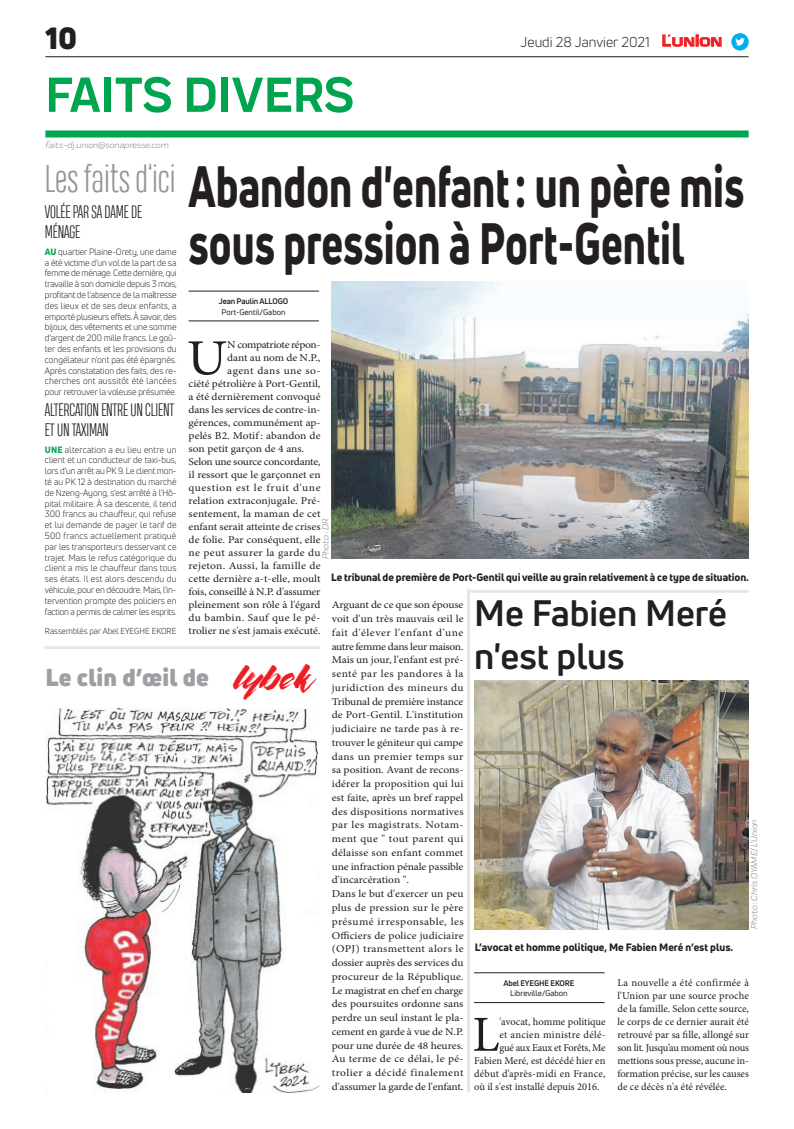
<style>
.page{position:relative;width:794px;height:1129px;background:#fff}
.page>*{position:absolute;margin:0;border:0;box-sizing:border-box;transform-origin:0 0}
.t1{font:800 57px/57px "Uni Neue";color:#231f20;scale:.72 1}
.t2{font:700 51px "Praktika";color:#00a54f}
.t3{font:50.5px "Minion Pro";color:#231f20;scale:1.09 1}
.t4{font:50.5px "Minion Pro";color:#231f20}
.t5{font:700 36px/43.2px "Uni Neue";color:#231f20}
.t6{font:300 36px "Heading Compressed Pro";color:#939598}
.t7{font:900 30px "Uni Neue";color:#231f20}
.t8{font:900 23.9px "Uni Neue";letter-spacing:.01em;color:#9e9fa3}
.t9{font:300 17px/20.4px "Heading Compressed Pro";letter-spacing:-.01em;color:#231f20}
.t10{font:14px "Uni Neue";color:#231f20}
.t11{font:10.5px/13.7px "Minion Pro";color:#231f20;scale:1.09 1}
.t12{font:10.5px/13px "Minion Pro";color:#231f20;text-align:justify}
.t13{font:800 10.5px "Uni Neue";letter-spacing:-.005em;color:#231f20}
.t14{font:10.5px "Minion Pro";letter-spacing:.025em;color:#231f20;scale:1.09 1}
.t15{font:10.5px "Minion Pro";letter-spacing:-.02em;color:#231f20;scale:1.09 1}
.t16{font:10.5px "Minion Pro";letter-spacing:-.025em;color:#231f20;scale:1.09 1}
.t17{font:10.5px "Minion Pro";letter-spacing:.02em;color:#231f20}
.t18{font:10.5px "Minion Pro";letter-spacing:.05em;color:#231f20;scale:1.09 1}
.t19{font:10.5px "Minion Pro";letter-spacing:.03em;color:#231f20;scale:1.09 1}
.t20{font:10.5px "Minion Pro";letter-spacing:.03em;color:#231f20}
.t21{font:10.5px "Minion Pro";letter-spacing:-.02em;color:#231f20}
.t22{font:10.5px "Minion Pro";letter-spacing:-.03em;color:#231f20;scale:1.09 1}
.t23{font:10.5px "Minion Pro";letter-spacing:.035em;color:#231f20;scale:1.09 1}
.t24{font:9px/10.8px "Uni Neue";letter-spacing:-.005em;color:#231f20;text-align:justify}
.t25{font:italic 9px "Praktika";color:#818386}
.t26{font:8.5px "Uni Neue";color:#231f20}
.t27{font:8px "Uni Neue";color:#231f20}
.t28{font:700 8px "Uni Neue";letter-spacing:-.02em;color:#231f20}
.s1{font-family:"Eurostile";font-weight:600;font-size:14.9px;color:#ee1d23}
.s2{font-family:"Eurostile";font-weight:600;font-size:11.4px;color:#ee1d23}
.s3{font-weight:800;color:#00a54f}
.s4{font-family:"The Flower City";font-weight:400;font-size:37.7px;color:#ee1d23}
</style>
<div class="page">
<div style="left:45px;top:130px;width:703px;height:7px;background:#00a54f"></div>
<hr style="left:45px;top:56px;width:703px;height:1px;background:#231f20">
<svg style="left:662px;top:34px;width:60px;height:13px"></svg>
<div style="left:731px;top:33px;width:17px;height:18px;background:#00aeef;border-radius:50%"></div>
<svg style="left:735px;top:38px;width:10px;height:8px"></svg>
<hr style="left:45px;top:646px;width:275px;height:3px;background:#e7e8e2">
<img style="left:46px;top:708px;width:274px;height:383px">
<hr style="left:189px;top:320px;width:130px;height:1px;background:#231f20">
<hr style="left:189px;top:291px;width:130px;height:1px;background:#231f20">
<img style="left:331px;top:281px;width:418px;height:277px">
<hr style="left:474px;top:1001px;width:130px;height:1px;background:#231f20">
<hr style="left:474px;top:972px;width:130px;height:1px;background:#231f20">
<img style="left:475px;top:680px;width:273px;height:248px">
<hr style="left:468px;top:589px;width:280px;height:3px;background:#e7e8e2">
<hr style="left:467px;top:588px;width:3px;height:503px;background:#e7e8e2">
<h3 class="t7" style="left:45px;top:17px;width:33px">10</h3>
<h2 class="t2" style="left:45px;top:54px;width:310px">FAITS DIVERS</h2>
<p class="t25" style="left:45px;top:139px;width:125px">faits-dj.union@sonapresse.com</p>
<h3 class="t10" style="left:520px;top:33px;width:203px">Jeudi 28 Janvier 2021 <span class="s1">L</span><span class="s2">UNION</span></h3>
<h3 class="t6" style="left:45px;top:158px;width:132px">Les faits d’ici</h3>
<h3 class="t9" style="left:45px;top:203px;width:99px">VOLÉE PAR SA DAME DE<br>MÉNAGE</h3>
<p class="t24" style="left:45px;top:246px;width:133px"><span class="s3">AU</span> quartier Plaine-Orety, une dame a été victime d’un vol de la part de sa femme de ménage. Cette dernière, qui travaille à son domicile depuis 3 mois, profitant de l’absence de la maîtresse des lieux et de ses deux enfants, a emporté plusieurs effets. À savoir, des bijoux, des vêtements et une somme d’argent de 200 mille francs. Le goû&shy;ter des enfants et les provisions du congélateur n’ont pas été épargnés.<br>Après constatation des faits, des re&shy;cherches ont aussitôt été lancées pour retrouver la voleuse présumée.</p>
<h3 class="t9" style="left:45px;top:401px;width:131px">ALTERCATION ENTRE UN CLIENT<br>ET UN TAXIMAN</h3>
<p class="t24" style="left:45px;top:444px;width:133px"><span class="s3">UNE</span> altercation a eu lieu entre un client et un conducteur de taxi-bus, lors d’un arrêt au PK 9. Le client mon&shy;té au PK 12 à destination du marché de Nzeng-Ayong, s’est arrêté à l’Hô&shy;pital militaire. À sa descente, il tend 300 francs au chauffeur, qui refuse et lui demande de payer le tarif de 500 francs actuellement pratiqué par les transporteurs desservant ce trajet. Mais le refus catégorique du client a mis le chauffeur dans tous ses états. Il est alors descendu du véhicule, pour en découdre. Mais, l'in&shy;tervention prompte des policiers en faction a permis de calmer les esprits.</p>
<p class="t26" style="left:45px;top:626px;width:133px">Rassemblés par Abel EYEGHE EKORE</p>
<h1 class="t1" style="left:189px;top:157px;width:773px">Abandon d'enfant: un père mis sous pression à Port-Gentil</h1>
<p class="t28" style="left:219px;top:296px;width:71px">Jean Paulin ALLOGO</p>
<p class="t27" style="left:221px;top:306px;width:66px">Port-Gentil/Gabon</p>
<h3 class="t3" style="left:187px;top:324px;width:39px">U</h3>
<p class="t22" style="left:227px;top:338px;width:87px">N compatriote répon-</p>
<p class="t11" style="left:227px;top:351px;width:87px">dant au nom de N.P.,</p>
<p class="t23" style="left:227px;top:364px;width:87px">agent dans une so-</p>
<p class="t11" style="left:189px;top:377px;width:123px">ciété pétrolière à Port-Gentil,</p>
<p class="t11" style="left:189px;top:390px;width:123px">a été dernièrement convoqué</p>
<p class="t11" style="left:189px;top:403px;width:123px">dans les services de contre-in-</p>
<p class="t11" style="left:189px;top:416px;width:123px">gérences, communément ap-</p>
<p class="t11" style="left:189px;top:429px;width:123px">pelés B2. Motif: abandon de</p>
<p class="t11" style="left:189px;top:442px;width:108px">son petit garçon de 4 ans.</p>
<p class="t16" style="left:189px;top:455px;width:123px">Selon une source concordante,</p>
<p class="t11" style="left:189px;top:468px;width:123px">il ressort que le garçonnet en</p>
<p class="t18" style="left:189px;top:481px;width:123px">question est le fruit d'une</p>
<p class="t11" style="left:189px;top:494px;width:123px">relation extraconjugale. Pré-</p>
<p class="t11" style="left:189px;top:507px;width:123px">sentement, la maman de cet</p>
<p class="t11" style="left:189px;top:520px;width:123px">enfant serait atteinte de crises</p>
<p class="t11" style="left:189px;top:533px;width:123px">de folie. Par conséquent, elle</p>
<p class="t14" style="left:189px;top:546px;width:123px">ne peut assurer la garde du</p>
<p class="t14" style="left:189px;top:559px;width:123px">rejeton. Aussi, la famille de</p>
<p class="t11" style="left:189px;top:572px;width:123px">cette dernière a-t-elle, moult</p>
<p class="t15" style="left:189px;top:585px;width:123px">fois, conseillé à N.P. d'assumer</p>
<p class="t11" style="left:189px;top:598px;width:123px">pleinement son rôle à l'égard</p>
<p class="t19" style="left:189px;top:611px;width:123px">du bambin. Sauf que le pé-</p>
<p class="t11" style="left:189px;top:624px;width:123px">trolier ne s'est jamais exécuté.</p>
<p class="t25" style="left:319px;top:558px;width:41px;rotate:-90deg">Photo : DR</p>
<p class="t13" style="left:331px;top:569px;width:419px">Le tribunal de première de Port-Gentil qui veille au grain relativement à ce type de situation.</p>
<h3 class="t5" style="left:474px;top:591px;width:254px">Me Fabien Meré n'est plus</h3>
<p class="t11" style="left:332px;top:598px;width:122px">Arguant de ce que son épouse voit d'un très mauvais œil le fait d'élever l'enfant d'une autre femme dans leur maison.<br>Mais un jour, l'enfant est pré&shy;senté par les pandores à la juridiction des mineurs du<br>Tribunal de première instance de Port-Gentil. L'institution judiciaire ne tarde pas à re&shy;trouver le géniteur qui campe dans un premier temps sur sa position. Avant de recons&shy;idérer la proposition qui lui est faite, après un bref rappel des dispositions normatives par les magistrats. Notam&shy;ment que " tout parent qui délaisse son enfant commet une infraction pénale passible d'incarcération ".<br>Dans le but d'exercer un peu plus de pression sur le père présumé irresponsable, les<br>Officiers de police judiciaire (OPJ) transmettent alors le dossier auprès des services du procureur de la République.<br>Le magistrat en chef en charge des poursuites ordonne sans perdre un seul instant le pla&shy;cement en garde à vue de N.P. pour une durée de 48 heures.<br>Au terme de ce délai, le pé&shy;trolier a décidé finalement d'assumer la garde de l'enfant.</p>
<h3 class="t8" style="left:45px;top:660px;width:266px">Le clin d’œil de <span class="s4">lybek</span></h3>
<p class="t25" style="left:748px;top:928px;width:111px;rotate:-90deg">Photo : Chris OYAME/ L’Union</p>
<p class="t13" style="left:475px;top:940px;width:260px">L’avocat et homme politique, Me Fabien Meré n’est plus.</p>
<p class="t12" style="left:617px;top:975px;width:133px">La nouvelle a été confirmée à l'Union par une source proche de la famille. Selon cette source, le corps de ce dernier aurait été retrouvé par sa fille, allongé sur son lit. Jusqu’au moment où nous mettions sous presse, aucune in&shy;formation précise, sur les causes de ce décès n'a été révélée.</p>
<p class="t28" style="left:503px;top:977px;width:72px">Abel EYEGHE EKORE</p>
<p class="t27" style="left:510px;top:988px;width:59px">Libreville/Gabon</p>
<h3 class="t4" style="left:472px;top:1000px;width:29px">L</h3>
<p class="t12" style="left:499px;top:1014px;width:108px">'avocat, homme politique</p>
<p class="t20" style="left:499px;top:1027px;width:107px">et ancien ministre délé-</p>
<p class="t21" style="left:499px;top:1040px;width:108px">gué aux Eaux et Forêts, Me</p>
<p class="t12" style="left:474px;top:1053px;width:133px">Fabien Meré, est décédé hier en</p>
<p class="t17" style="left:474px;top:1066px;width:133px">début d’après-midi en France,</p>
<p class="t12" style="left:474px;top:1079px;width:127px">où il s'est installé depuis 2016.</p>
</div>
